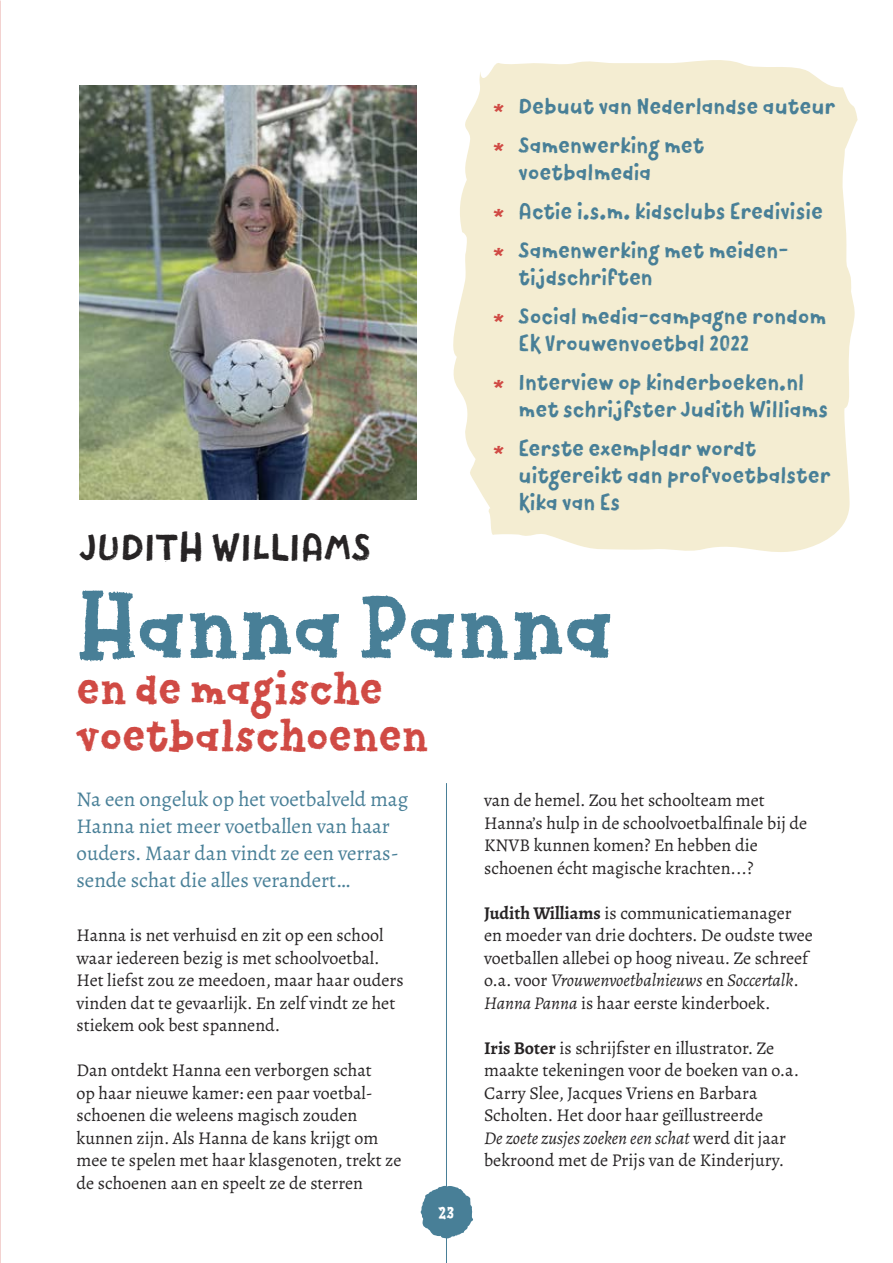
<style>
.page{position:relative;width:893px;height:1263px;background:#fff}
.page>*{position:absolute;margin:0;border:0;box-sizing:border-box;transform-origin:0 0}
.t1{font:88.5px "Canvas Text Serif";color:#487f97}
.t2{font:45px/46.5px "Canvas Text Serif";color:#d04a44}
.t3{font:39px "Canvas Text Sans";color:#272425}
.t4{font:22.5px/39px "Canvas Text Sans";color:#487f97}
.t5{font:21px/27px "Alegreya";color:#487f97}
.t6{font:18px/22.5px "Alegreya";color:#272425}
.t7{font:18px "Canvas Text Serif";color:#fff}
.s1{color:#d04a44}
.s2{font-weight:700}
.s3{font-style:italic}
</style>
<div class="page">
<svg style="left:420px;top:1186px;width:53px;height:52px"></svg>
<hr style="left:446px;top:783px;width:1px;height:480px;background:#487f97">
<svg style="left:453px;top:60px;width:405px;height:492px;background:#f4eed5"></svg>
<img style="left:79px;top:85px;width:338px;height:414px">
<h3 class="t3" style="left:79px;top:524px;width:294px">JUDITH WILLIAMS</h3>
<p class="t4" style="left:493px;top:87px;width:344px"><span class="s1">*</span> Debuut van Nederlandse auteur <span class="s1">*</span> Samenwerking met</p>
<p class="t4" style="left:493px;top:153px;width:331px;text-indent:26px">voetbalmedia<br><span class="s1">*</span> Actie i.s.m. kidsclubs Eredivisie <span class="s1">*</span> Samenwerking met meiden-</p>
<p class="t4" style="left:493px;top:258px;width:335px;text-indent:26px">tijdschriften<br><span class="s1">*</span> Social media-campagne rondom</p>
<p class="t4" style="left:493px;top:324px;width:313px;text-indent:26px">EK Vrouwenvoetbal 2022<br><span class="s1">*</span> Interview op kinderboeken.nl</p>
<p class="t4" style="left:493px;top:390px;width:336px;text-indent:26px">met schrijfster Judith Williams <span class="s1">*</span> Eerste exemplaar wordt</p>
<p class="t4" style="left:519px;top:462px;width:313px;line-height:27px">uitgereikt aan profvoetbalster<br>Kika van Es</p>
<h1 class="t1" style="left:77px;top:575px;width:539px">Hanna Panna</h1>
<h2 class="t2" style="left:77px;top:665px;width:354px">en de magische voetbalschoenen</h2>
<p class="t5" style="left:77px;top:786px;width:333px">Na een ongeluk op het voetbalveld mag Hanna niet meer voetballen van haar ouders. Maar dan vindt ze een verras&shy;sende schat die alles verandert…</p>
<p class="t6" style="left:77px;top:924px;width:329px">Hanna is net verhuisd en zit op een school waar iedereen bezig is met schoolvoetbal.<br>Het liefst zou ze meedoen, maar haar ouders vinden dat te gevaarlijk. En zelf vindt ze het stiekem ook best spannend.</p>
<p class="t6" style="left:77px;top:1059px;width:327px">Dan ontdekt Hanna een verborgen schat<br>op haar nieuwe kamer: een paar voetbal&shy;schoenen die weleens magisch zouden kunnen zijn. Als Hanna de kans krijgt om mee te spelen met haar klasgenoten, trekt ze de schoenen aan en speelt ze de sterren</p>
<p class="t7" style="left:438px;top:1202px;width:18px">23</p>
<p class="t6" style="left:484px;top:789px;width:325px">van de hemel. Zou het schoolteam met Hanna’s hulp in de schoolvoetbalfinale bij de KNVB kunnen komen? En hebben die schoenen écht magische krachten...?</p>
<p class="t6" style="left:484px;top:902px;width:330px"><span class="s2">Judith Williams</span> is communicatiemanager en moeder van drie dochters. De oudste twee voetballen allebei op hoog niveau. Ze schreef o.a. voor <span class="s3">Vrouwenvoetbalnieuws</span> en <span class="s3">Soccertalk</span>.<br><span class="s3">Hanna Panna</span> is haar eerste kinderboek.</p>
<p class="t6" style="left:484px;top:1037px;width:317px"><span class="s2">Iris Boter</span> is schrijfster en illustrator. Ze maakte tekeningen voor de boeken van o.a.<br>Carry Slee, Jacques Vriens en Barbara Scholten. Het door haar geïllustreerde<br><span class="s3">De zoete zusjes zoeken een schat</span> werd dit jaar bekroond met de Prijs van de Kinderjury.</p>
</div>
